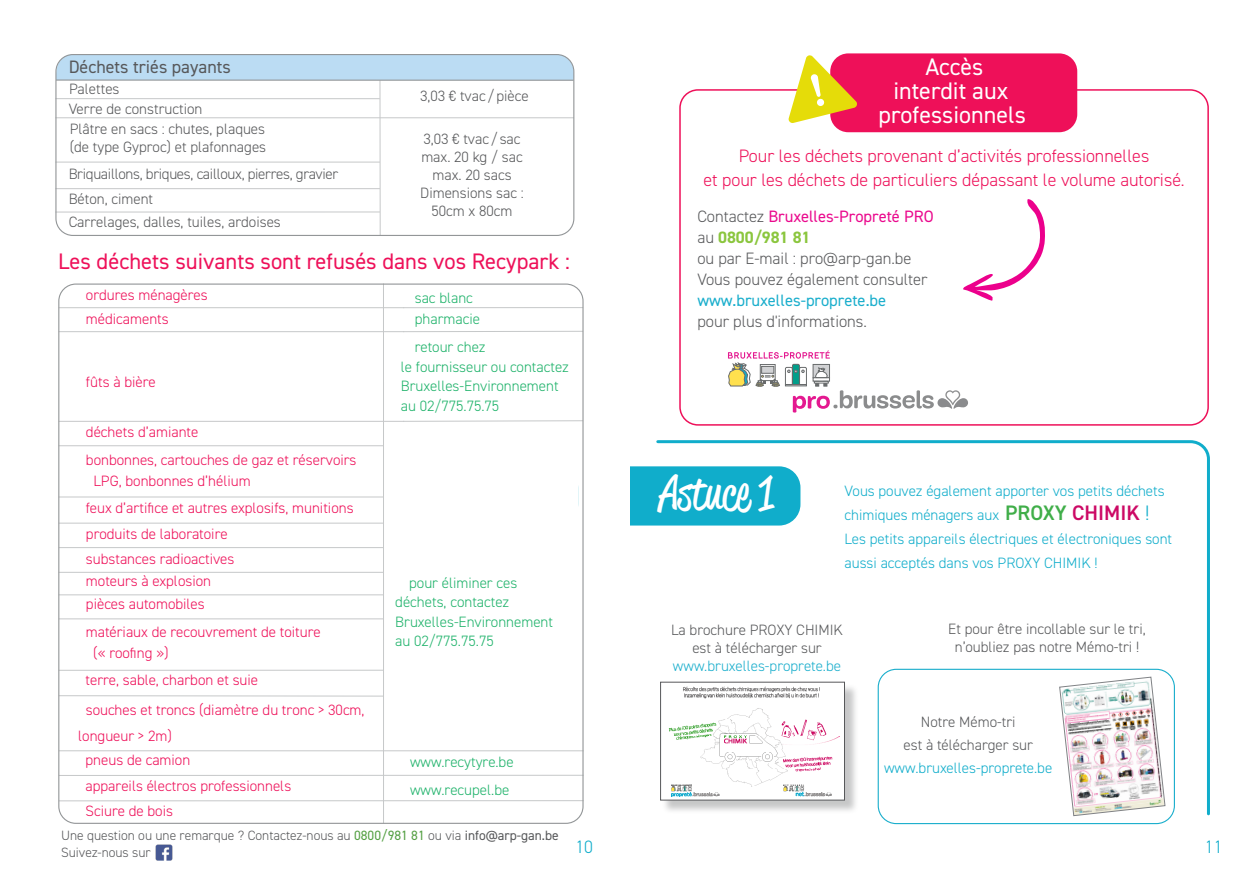
<style>
.page{position:relative;width:1259px;height:893px;background:#fff}
.page>*{position:absolute;margin:0;border:0;box-sizing:border-box;transform-origin:0 0}
.t1{font:48px "Reklame Script";color:#fff}
.t2{font:24px/23.5px "DIN2014";color:#fff;text-align:center}
.t3{font:22.5px "DIN2014";color:#ee1059}
.t4{font:300 18px "DIN2014";color:#ee1059}
.t5{font:18px "DIN2014";color:#57585a}
.t6{font:300 18px "DIN2014";color:#10adcb}
.t7{font:300 16.5px "DIN2014";color:#57585a}
.t8{font:16.5px "DIN2014";color:#ea098d}
.t9{font:16.5px "DIN2014";color:#1aaecc}
.t10{font:700 16.5px "DIN2014";color:#8bc63e}
.t11{font:300 15px/25.5px "DIN2014";color:#ee1059}
.t12{font:300 15px "DIN2014";color:#57585a}
.t13{font:300 15px/19.5px "DIN2014";color:#1eb26a}
.t14{font:300 15px/24px "DIN2014";color:#10adcb}
.t15{font:300 15px "DIN2014";letter-spacing:-.02em;color:#57585a}
.t16{font:300 15px "DIN2014";color:#1aaecc}
.t17{font:300 13.5px "DIN2014";color:#57585a}
.s1{font-family:"Myriad Pro";font-weight:400;font-size:10.5px}
.s2{font-weight:400;color:#55a044}
.s3{font-weight:400}
.s4{font-weight:300;color:#57585a}
.s5{font-weight:600;font-size:21px;color:#40ae49}
.s6{font-weight:600;font-size:21px;color:#cc0965}
.s7{font-size:21px}
</style>
<div class="page">
<div style="left:57px;top:54px;width:518px;height:26px;background:#bbdcf3"></div>
<hr style="left:379px;top:80px;width:1px;height:155px;background:#c6c8c9">
<hr style="left:55px;top:98px;width:325px;height:1px;background:#c6c8c9">
<hr style="left:55px;top:117px;width:519px;height:1px;background:#c6c8c9">
<hr style="left:55px;top:162px;width:325px;height:1px;background:#c6c8c9">
<hr style="left:55px;top:188px;width:325px;height:1px;background:#c6c8c9">
<hr style="left:55px;top:212px;width:325px;height:1px;background:#c6c8c9">
<hr style="left:56px;top:79px;width:517px;height:2px;background:#939698">
<hr style="left:383px;top:284px;width:1px;height:539px;background:#c6c8c9">
<hr style="left:59px;top:307px;width:345px;height:1px;background:#c6c8c9">
<hr style="left:59px;top:331px;width:345px;height:1px;background:#c6c8c9">
<hr style="left:59px;top:421px;width:345px;height:1px;background:#c6c8c9">
<hr style="left:59px;top:445px;width:324px;height:1px;background:#c6c8c9">
<hr style="left:59px;top:497px;width:325px;height:1px;background:#c6c8c9">
<hr style="left:59px;top:523px;width:324px;height:1px;background:#c6c8c9">
<hr style="left:59px;top:547px;width:324px;height:1px;background:#c6c8c9">
<hr style="left:59px;top:572px;width:324px;height:1px;background:#c6c8c9">
<hr style="left:59px;top:594px;width:324px;height:1px;background:#c6c8c9">
<hr style="left:59px;top:618px;width:324px;height:1px;background:#c6c8c9">
<hr style="left:403px;top:307px;width:180px;height:1px;background:#c6c8c9">
<hr style="left:403px;top:331px;width:180px;height:1px;background:#c6c8c9">
<svg style="left:403px;top:420px;width:181px;height:2px"></svg>
<div style="left:55px;top:54px;width:519px;height:182px;border:1px solid #939698;border-radius:17px"></div>
<hr style="left:59px;top:670px;width:324px;height:1px;background:#c6c8c9">
<hr style="left:59px;top:695px;width:324px;height:1px;background:#c6c8c9">
<hr style="left:59px;top:750px;width:524px;height:1px;background:#c6c8c9">
<hr style="left:59px;top:775px;width:524px;height:1px;background:#c6c8c9">
<hr style="left:59px;top:800px;width:524px;height:1px;background:#c6c8c9">
<img style="left:155px;top:844px;width:18px;height:17px">
<svg style="left:728px;top:350px;width:240px;height:63px"></svg>
<svg style="left:963px;top:199px;width:82px;height:102px"></svg>
<div style="left:679px;top:89px;width:530px;height:337px;border:2px solid #ee1059;border-radius:18px"></div>
<div style="left:830px;top:53px;width:247px;height:79px;background:#ee1059;border-radius:18px"></div>
<svg style="left:788px;top:55px;width:69px;height:68px"></svg>
<svg style="left:1047px;top:817px;width:124px;height:8px"></svg>
<div style="left:579px;top:466px;width:221px;height:59px;background:#10adcb;border-radius:21px"></div>
<div style="left:579px;top:446px;width:50px;height:146px;background:#fff"></div>
<svg style="left:655px;top:440px;width:555px;height:377px"></svg>
<p class="t5" style="left:69px;top:56px;width:164px">Déchets triés payants</p>
<p class="t12" style="left:69px;top:99px;width:135px">Verre de construction</p>
<p class="t12" style="left:70px;top:119px;width:197px">Plâtre en sacs : chutes, plaques</p>
<p class="t12" style="left:70px;top:137px;width:198px">(de type Gyproc) et plafonnages</p>
<p class="t15" style="left:69px;top:164px;width:271px">Briquaillons, briques, cailloux, pierres, gravier</p>
<p class="t12" style="left:69px;top:190px;width:86px">Béton, ciment</p>
<p class="t12" style="left:69px;top:212px;width:214px">Carrelages, dalles, tuiles, ardoises</p>
<p class="t12" style="left:69px;top:80px;width:52px">Palettes</p>
<p class="t12" style="left:420px;top:87px;width:110px">3,03 € tvac /pièce</p>
<p class="t12" style="left:423px;top:129px;width:99px">3,03 € tvac / sac</p>
<p class="t12" style="left:421px;top:147px;width:103px">max. 20 kg / sac</p>
<p class="t12" style="left:432px;top:165px;width:81px">max. 20 sacs</p>
<p class="t12" style="left:420px;top:183px;width:105px">Dimensions sac :</p>
<p class="t12" style="left:431px;top:201px;width:82px">50cm x 80cm</p>
<p class="t3" style="left:58px;top:248px;width:513px">Les déchets suivants sont refusés dans vos Recypark :</p>
<p class="t11" style="left:78px;top:282px;width:131px"><span class="s1">►</span> ordures ménagères</p>
<p class="t13" style="left:415px;top:337px;width:72px">retour chez</p>
<p class="t13" style="left:401px;top:357px;width:169px">le fournisseur ou contactez<br>Bruxelles-Environnement au 02/775.75.75</p>
<p class="t13" style="left:415px;top:288px;width:60px">sac blanc</p>
<p class="t13" style="left:415px;top:309px;width:67px">pharmacie</p>
<p class="t11" style="left:78px;top:306px;width:92px"><span class="s1">►</span> médicaments</p>
<p class="t11" style="left:78px;top:369px;width:79px"><span class="s1">►</span> fûts à bière</p>
<p class="t11" style="left:78px;top:419px;width:121px"><span class="s1">►</span> déchets d’amiante</p>
<p class="t11" style="left:78px;top:447px;width:279px"><span class="s1">►</span> bonbonnes, cartouches de gaz et réservoirs</p>
<p class="t11" style="left:93px;top:468px;width:159px">LPG, bonbonnes d’hélium</p>
<p class="t11" style="left:78px;top:495px;width:277px"><span class="s1">►</span> feux d’artifice et autres explosifs, munitions</p>
<p class="t11" style="left:78px;top:521px;width:151px"><span class="s1">►</span> produits de laboratoire</p>
<p class="t11" style="left:78px;top:546px;width:157px"><span class="s1">►</span> substances radioactives</p>
<p class="t11" style="left:78px;top:568px;width:134px"><span class="s1">►</span> moteurs à explosion</p>
<p class="t11" style="left:78px;top:591px;width:128px"><span class="s1">►</span> pièces automobiles</p>
<p class="t11" style="left:78px;top:620px;width:244px"><span class="s1">►</span> matériaux de recouvrement de toiture</p>
<p class="t11" style="left:93px;top:641px;width:77px">(« roofing »)</p>
<p class="t11" style="left:78px;top:667px;width:182px"><span class="s1">►</span> terre, sable, charbon et suie</p>
<p class="t11" style="left:78px;top:697px;width:288px"><span class="s1">►</span> souches et troncs (diamètre du tronc &gt; 30cm, longueur &gt; 2m)</p>
<p class="t11" style="left:78px;top:747px;width:114px"><span class="s1">►</span> pneus de camion</p>
<p class="t11" style="left:78px;top:773px;width:215px"><span class="s1">►</span> appareils électros professionnels</p>
<p class="t11" style="left:78px;top:798px;width:96px"><span class="s1">►</span> Sciure de bois</p>
<p class="t13" style="left:395px;top:573px;width:159px;text-indent:14px">pour éliminer ces déchets, contactez<br>Bruxelles-Environnement au 02/775.75.75</p>
<p class="t13" style="left:410px;top:752px;width:105px">www.recytyre.be</p>
<p class="t13" style="left:410px;top:780px;width:101px">www.recupel.be</p>
<p class="t17" style="left:61px;top:828px;width:499px">Une question ou une remarque ? Contactez-nous au <span class="s2">0800/981 81</span> ou via <span class="s3">info@arp-gan.be</span></p>
<p class="t17" style="left:61px;top:844px;width:91px">Suivez-nous sur</p>
<p class="t2" style="left:925px;top:55px;width:59px">Accès</p>
<p class="t2" style="left:878px;top:78px;width:149px">interdit aux professionnels</p>
<p class="t4" style="left:739px;top:144px;width:412px">Pour les déchets provenant d’activités professionnelles</p>
<p class="t4" style="left:703px;top:168px;width:483px">et pour les déchets de particuliers dépassant le volume autorisé.</p>
<p class="t8" style="left:697px;top:206px;width:238px"><span class="s4">Contactez</span> Bruxelles-Propreté PRO</p>
<p class="t10" style="left:697px;top:226px;width:115px"><span class="s4">au</span> 0800/981 81</p>
<p class="t7" style="left:697px;top:248px;width:215px">ou par E-mail : pro@arp-gan.be</p>
<p class="t7" style="left:697px;top:269px;width:232px">Vous pouvez également consulter</p>
<p class="t9" style="left:697px;top:290px;width:190px">www.bruxelles-proprete.be</p>
<p class="t7" style="left:697px;top:311px;width:171px">pour plus d'informations.</p>
<p class="t1" style="left:659px;top:460px;width:116px">Astuce 1</p>
<p class="t14" style="left:844px;top:478px;width:322px">Vous pouvez également apporter vos petits déchets chimiques ménagers aux <span class="s5">PROXY</span> <span class="s6">CHIMIK</span> <span class="s7">!</span></p>
<p class="t14" style="left:844px;top:526px;width:329px">Les petits appareils électriques et électroniques sont aussi acceptés dans vos PROXY CHIMIK !</p>
<p class="t12" style="left:671px;top:621px;width:173px">La brochure PROXY CHIMIK</p>
<p class="t12" style="left:692px;top:639px;width:131px">est à télécharger sur</p>
<p class="t16" style="left:673px;top:657px;width:170px">www.bruxelles-proprete.be</p>
<p class="t12" style="left:948px;top:620px;width:199px">Et pour être incollable sur le tri,</p>
<p class="t12" style="left:955px;top:638px;width:186px">n’oubliez pas notre Mémo-tri !</p>
<p class="t12" style="left:921px;top:712px;width:96px">Notre Mémo-tri</p>
<p class="t12" style="left:903px;top:735px;width:131px">est à télécharger sur</p>
<p class="t14" style="left:884px;top:755px;width:170px">www.bruxelles-proprete.be</p>
<p class="t6" style="left:575px;top:836px;width:19px">10</p>
<p class="t6" style="left:1205px;top:836px;width:19px">11</p>
</div>
